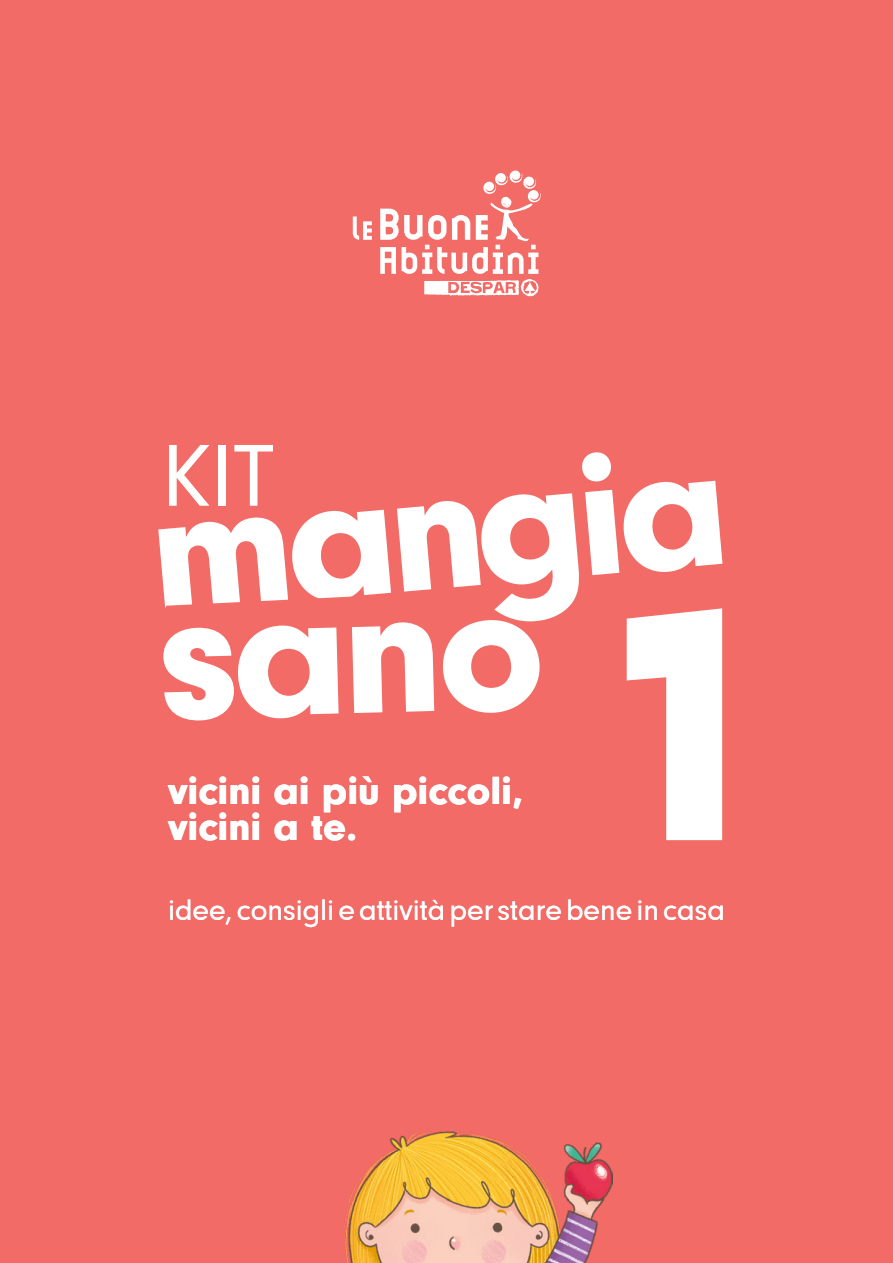
<style>
.page{position:relative;width:893px;height:1263px;background:#f26b66}
.page>*{position:absolute;margin:0;border:0;box-sizing:border-box;transform-origin:0 0}
.t1{font:900 185.7px "Neuzeit Grotesk TOT";color:#fff}
.t2{font:900 180px "Neuzeit Grotesk TOT";color:#fff}
.t3{font:91.2px "Neuzeit Gro";color:#fff}
.t4{font:900 40.8px/36px "Neuzeit Grotesk TOT";color:#fff}
.t5{font:30.6px "Neuzeit Gro";color:#fff}
</style>
<div class="page">
<svg style="left:627px;top:608px;width:95px;height:232px"></svg>
<svg style="left:353px;top:216px;width:19px;height:24px"></svg>
<svg style="left:380px;top:170px;width:161px;height:127px"></svg>
<img style="left:345px;top:1131px;width:267px;height:132px">
<h3 class="t3" style="left:161px;top:427px;width:114px">KIT</h3>
<h2 class="t2" style="left:141px;top:452px;width:581px;rotate:-5deg">mangia</h2>
<h1 class="t1" style="left:155px;top:552px;width:387px;rotate:-2deg">sano</h1>
<h3 class="t4" style="left:168px;top:773px;width:357px">vicini ai più piccoli, vicini a te.</h3>
<p class="t5" style="left:168px;top:893px;width:558px">idee, consigli e attività per stare bene in casa</p>
</div>
